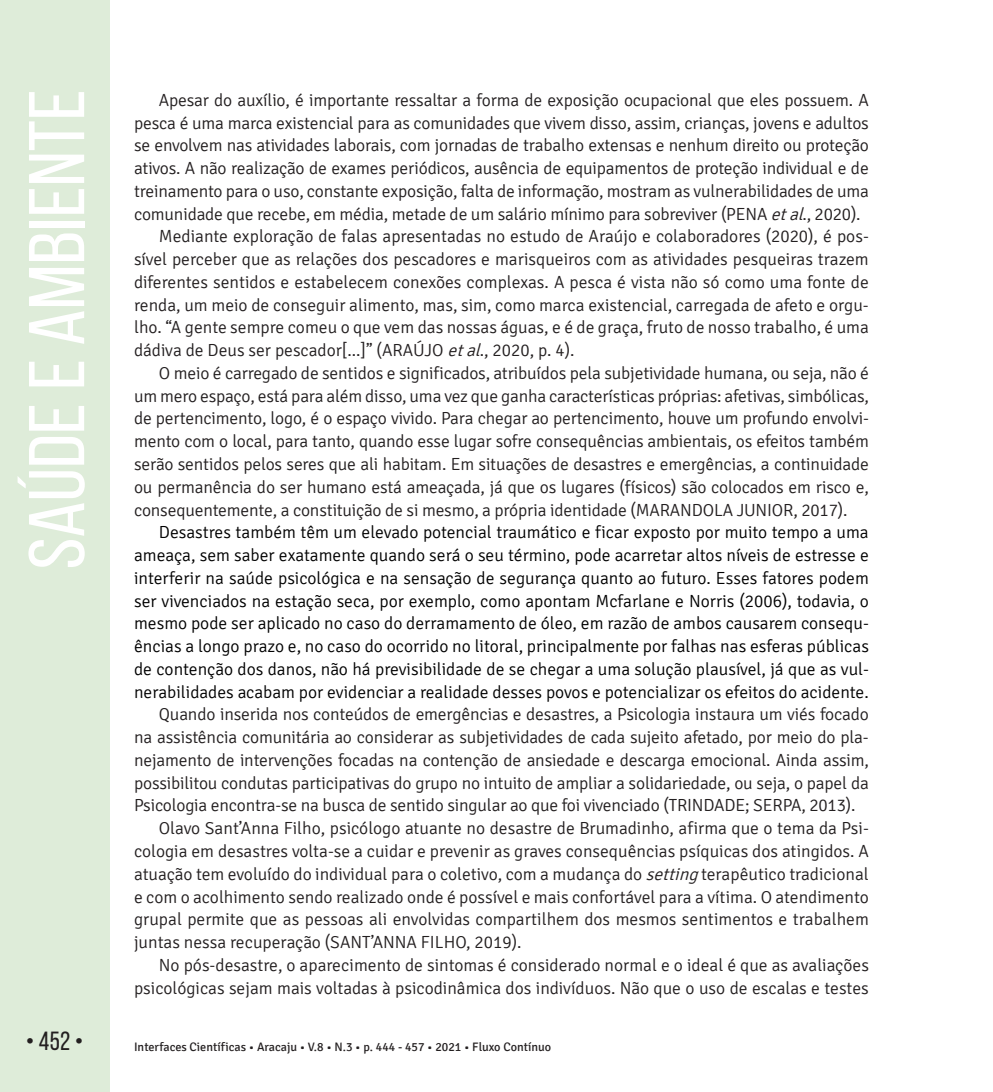
<style>
.page{position:relative;width:993px;height:1092px;background:#fff}
.page>*{position:absolute;margin:0;border:0;box-sizing:border-box;transform-origin:0 0}
.t1{font:78.75px "Bebas Neue";color:#fff;scale:1.09 1}
.t2{font:26.25px "Bebas Neue";color:#231f20}
.t3{font:300 17.5px "Signika";letter-spacing:-.01em;color:#231f20}
.t4{font:300 17.5px/22.8px "Signika";color:#000001;text-align:justify}
.t5{font:12.25px "Signika";color:#231f20}
.s1{font-style:italic}
</style>
<div class="page">
<div style="left:0;top:0;width:109px;height:1091px;background:#deecd9"></div>
<h1 class="t1" style="left:14px;top:569px;width:442px;rotate:-90deg">Saúde e Ambiente</h1>
<p class="t3" style="left:159px;top:90px;width:711px">Apesar do auxílio, é importante ressaltar a forma de exposição ocupacional que eles possuem. A</p>
<p class="t3" style="left:134px;top:113px;width:736px">pesca é uma marca existencial para as comunidades que vivem disso, assim, crianças, jovens e adultos</p>
<p class="t3" style="left:134px;top:136px;width:736px">se envolvem nas atividades laborais, com jornadas de trabalho extensas e nenhum direito ou proteção</p>
<p class="t3" style="left:134px;top:159px;width:736px">ativos. A não realização de exames periódicos, ausência de equipamentos de proteção individual e de</p>
<p class="t3" style="left:134px;top:181px;width:736px">treinamento para o uso, constante exposição, falta de informação, mostram as vulnerabilidades de uma</p>
<p class="t3" style="left:134px;top:204px;width:727px">comunidade que recebe, em média, metade de um salário mínimo para sobreviver (PENA <span class="s1">etal</span>., 2020).</p>
<p class="t3" style="left:159px;top:227px;width:711px">Mediante exploração de falas apresentadas no estudo de Araújo e colaboradores (2020), é pos-</p>
<p class="t3" style="left:134px;top:250px;width:736px">sível perceber que as relações dos pescadores e marisqueiros com as atividades pesqueiras trazem</p>
<p class="t3" style="left:134px;top:272px;width:736px">diferentes sentidos e estabelecem conexões complexas. A pesca é vista não só como uma fonte de</p>
<p class="t3" style="left:134px;top:295px;width:736px">renda, um meio de conseguir alimento, mas, sim, como marca existencial, carregada de afeto e orgu-</p>
<p class="t3" style="left:134px;top:318px;width:736px">lho. “A gente sempre comeu o que vem das nossas águas, e é de graça, fruto de nosso trabalho, é uma</p>
<p class="t3" style="left:134px;top:341px;width:442px">dádiva de Deus ser pescador[...]” (ARAÚJO <span class="s1">etal</span>., 2020, p. 4).</p>
<p class="t3" style="left:159px;top:363px;width:711px">O meio é carregado de sentidos e significados, atribuídos pela subjetividade humana, ou seja, não é</p>
<p class="t3" style="left:134px;top:386px;width:736px">um mero espaço, está para além disso, uma vez que ganha características próprias: afetivas, simbólicas,</p>
<p class="t3" style="left:134px;top:409px;width:736px">de pertencimento, logo, é o espaço vivido. Para chegar ao pertencimento, houve um profundo envolvi-</p>
<p class="t3" style="left:134px;top:432px;width:736px">mento com o local, para tanto, quando esse lugar sofre consequências ambientais, os efeitos também</p>
<p class="t3" style="left:134px;top:454px;width:736px">serão sentidos pelos seres que ali habitam. Em situações de desastres e emergências, a continuidade</p>
<p class="t3" style="left:134px;top:477px;width:736px">ou permanência do ser humano está ameaçada, já que os lugares (físicos) são colocados em risco e,</p>
<p class="t3" style="left:134px;top:500px;width:714px">consequentemente, a constituição de si mesmo, a própria identidade (MARANDOLA JUNIOR, 2017).</p>
<p class="t4" style="left:134px;top:521px;width:736px;text-indent:25px">Desastres também têm um elevado potencial traumático e ficar exposto por muito tempo a uma ameaça, sem saber exatamente quando será o seu término, pode acarretar altos níveis de estresse e interferir na saúde psicológica e na sensação de segurança quanto ao futuro. Esses fatores podem ser vivenciados na estação seca, por exemplo, como apontam Mcfarlane e Norris (2006), todavia, o mesmo pode ser aplicado no caso do derramamento de óleo, em razão de ambos causarem consequ&shy;ências a longo prazo e, no caso do ocorrido no litoral, principalmente por falhas nas esferas públicas de contenção dos danos, não há previsibilidade de se chegar a uma solução plausível, já que as vul&shy;nerabilidades acabam por evidenciar a realidade desses povos e potencializar os efeitos do acidente.</p>
<p class="t3" style="left:159px;top:705px;width:711px">Quando inserida nos conteúdos de emergências e desastres, a Psicologia instaura um viés focado</p>
<p class="t3" style="left:134px;top:727px;width:736px">na assistência comunitária ao considerar as subjetividades de cada sujeito afetado, por meio do pla-</p>
<p class="t3" style="left:134px;top:750px;width:736px">nejamento de intervenções focadas na contenção de ansiedade e descarga emocional. Ainda assim,</p>
<p class="t3" style="left:134px;top:773px;width:736px">possibilitou condutas participativas do grupo no intuito de ampliar a solidariedade, ou seja, o papel da</p>
<p class="t3" style="left:134px;top:796px;width:722px">Psicologia encontra-se na busca de sentido singular ao que foi vivenciado (TRINDADE; SERPA, 2013).</p>
<p class="t3" style="left:159px;top:818px;width:711px">Olavo Sant’Anna Filho, psicólogo atuante no desastre de Brumadinho, afirma que o tema da Psi-</p>
<p class="t3" style="left:134px;top:841px;width:736px">cologia em desastres volta-se a cuidar e prevenir as graves consequências psíquicas dos atingidos. A</p>
<p class="t3" style="left:134px;top:864px;width:736px">atuação tem evoluído do individual para o coletivo, com a mudança do <span class="s1">setting</span>terapêutico tradicional</p>
<p class="t3" style="left:134px;top:887px;width:736px">e com o acolhimento sendo realizado onde é possível e mais confortável para a vítima. O atendimento</p>
<p class="t3" style="left:134px;top:909px;width:736px">grupal permite que as pessoas ali envolvidas compartilhem dos mesmos sentimentos e trabalhem</p>
<p class="t3" style="left:134px;top:932px;width:389px">juntas nessa recuperação (SANT’ANNA FILHO, 2019).</p>
<p class="t3" style="left:159px;top:955px;width:711px">No pós-desastre, o aparecimento de sintomas é considerado normal e o ideal é que as avaliações</p>
<p class="t3" style="left:134px;top:978px;width:736px">psicológicas sejam mais voltadas à psicodinâmica dos indivíduos. Não que o uso de escalas e testes</p>
<h2 class="t2" style="left:26px;top:1026px;width:59px">• 452 •</h2>
<p class="t5" style="left:134px;top:1040px;width:418px">Interfaces Científicas • Aracaju • V.8 • N.3 • p. 444 - 457 • 2021 • Fluxo Contínuo</p>
</div>
